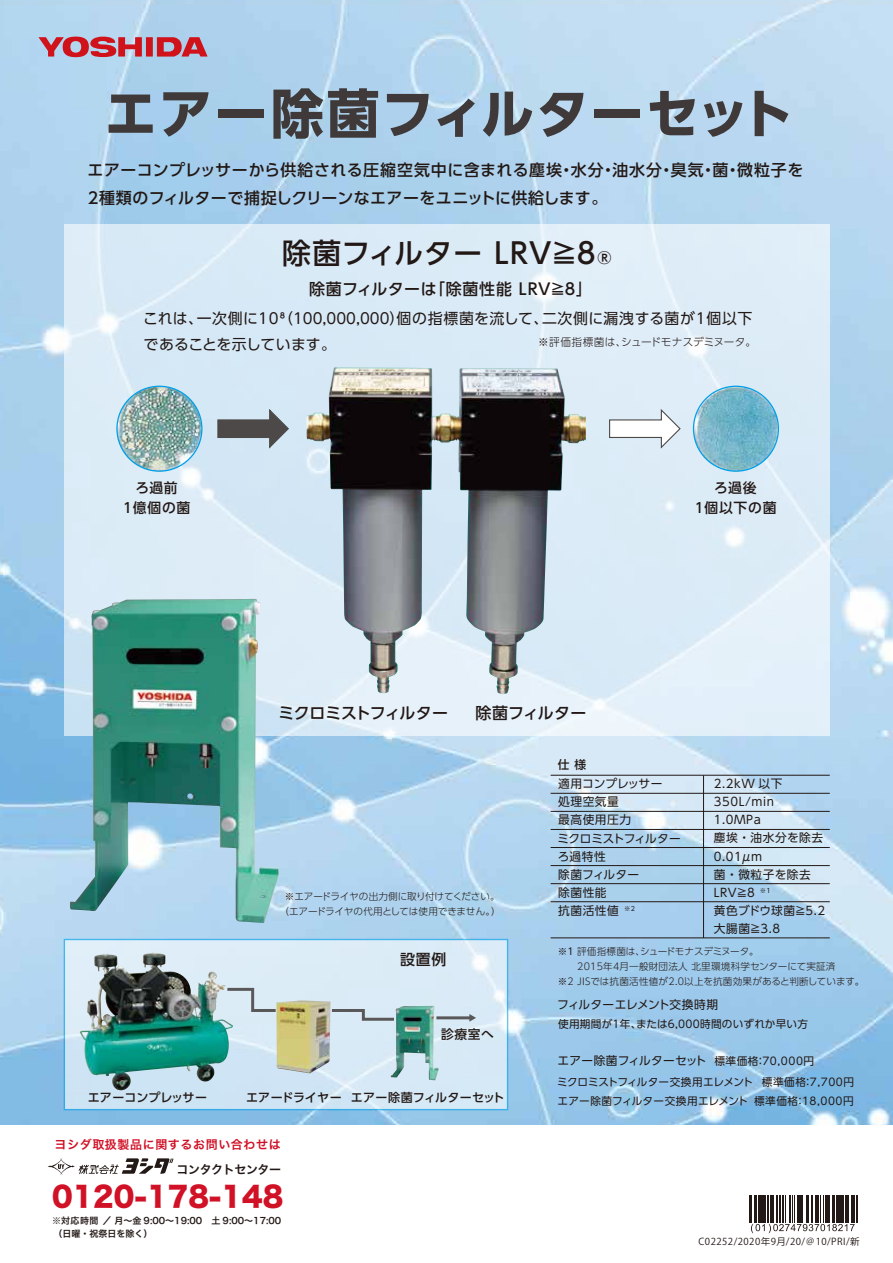
<style>
.page{position:relative;width:893px;height:1263px;background:#fff}
.page>*{position:absolute;margin:0;border:0;box-sizing:border-box;transform-origin:0 0}
.t1{font:700 53.1px "UD Shin Go Pr 6 N";letter-spacing:.03em;color:#3f3a39}
.t2{font:500 28.65px "UD Shin Go Pr 6 N";letter-spacing:.025em;color:#221815}
.t3{font:27.75px "Hira Kaku Std N W8";color:#d01126;scale:.96 1}
.t4{font:500 15.9px/27.9px "UD Shin Go Pr 6 N";letter-spacing:.025em;color:#221815}
.t5{font:500 15.9px "UD Shin Go Pr 6 N";letter-spacing:.045em;color:#221815}
.t6{font:500 15.9px "UD Shin Go Pr 6 N";letter-spacing:-.03em;color:#221815}
.t7{font:14.85px/26.1px "UD Shin Go Pr 6 N";letter-spacing:.02em;color:#221815}
.t8{font:500 14.85px "UD Shin Go Pr 6 N";color:#221815}
.t9{font:500 13.8px/20.2px "UD Shin Go Pr 6 N";letter-spacing:.05em;color:#221815;text-align:center}
.t10{font:500 12.75px "UD Shin Go Pr 6 N";color:#221815}
.t11{font:500 12px "UD Shin Go Pr 6 N";letter-spacing:.015em;color:#221815}
.t12{font:12px "Hira Kaku Std N W6";letter-spacing:.05em;color:#d01126}
.t13{font:12px "Hira Kaku Std N W6";letter-spacing:-.035em;color:#221815}
.t14{font:11.7px/18px "UD Shin Go Pr 6 N";letter-spacing:.035em;color:#221815}
.t15{font:11.7px "UD Shin Go Pr 6 N";letter-spacing:-.02em;color:#221815}
.t16{font:500 11.7px "UD Shin Go Pr 6 N";color:#221815}
.t17{font:10.65px/19px "UD Shin Go Pr 6 N";letter-spacing:.025em;color:#221815}
.t18{font:300 10.65px "UD Shin Go Pr 6 N";letter-spacing:.01em;color:#221815}
.t19{font:300 9.6px "UD Shin Go Pr 6 N";letter-spacing:.025em;color:#221815}
.t20{font:300 9.6px/14.9px "UD Shin Go Pr 6 N";letter-spacing:.005em;color:#221815;text-align:center}
.t21{font:9.6px "Koz Go Pro";letter-spacing:.05em;color:#221815}
.t22{font:300 9.6px "UD Shin Go Pr 6 N";letter-spacing:-.015em;color:#221815}
.t23{font:9px/13.4px "Hira Kaku Std N W6";color:#221815}
.s1{font-size:15.9px}
.s2{font-weight:400}
.s3{font-size:10.65px}
</style>
<div class="page">
<img style="left:0;top:0;width:893px;height:1125px">
<svg style="left:64px;top:939px;width:444px;height:171px;background:#b7d6e0"></svg>
<div style="left:64px;top:224px;width:766px;height:511px;background:#dcecf7"></div>
<img style="left:70px;top:599px;width:209px;height:324px">
<img style="left:391px;top:1006px;width:48px;height:74px">
<div style="left:146px;top:37px;width:7px;height:20px;background:#d0121b"></div>
<svg style="left:39px;top:37px;width:103px;height:20px;background:#c46372"></svg>
<svg style="left:157px;top:37px;width:51px;height:20px"></svg>
<svg style="left:217px;top:408px;width:72px;height:41px"></svg>
<svg style="left:609px;top:409px;width:72px;height:40px"></svg>
<img style="left:94px;top:952px;width:59px;height:65px">
<img style="left:276px;top:1000px;width:54px;height:73px">
<svg style="left:224px;top:986px;width:55px;height:27px"></svg>
<svg style="left:329px;top:1007px;width:68px;height:15px"></svg>
<hr style="left:436px;top:1016px;width:34px;height:3px;background:#595757">
<svg style="left:469px;top:1014px;width:7px;height:8px"></svg>
<hr style="left:551px;top:775px;width:279px;height:1px;background:#221815">
<hr style="left:551px;top:793px;width:279px;height:1px;background:#221815">
<hr style="left:551px;top:811px;width:279px;height:1px;background:#221815">
<hr style="left:551px;top:829px;width:279px;height:1px;background:#221815">
<hr style="left:551px;top:847px;width:279px;height:1px;background:#221815">
<hr style="left:551px;top:865px;width:279px;height:1px;background:#221815">
<hr style="left:551px;top:883px;width:279px;height:1px;background:#221815">
<hr style="left:551px;top:901px;width:279px;height:1px;background:#221815">
<hr style="left:551px;top:937px;width:279px;height:1px;background:#221815">
<hr style="left:703px;top:775px;width:1px;height:163px;background:#221815">
<img style="left:117px;top:386px;width:85px;height:85px;border-radius:42px">
<img style="left:693px;top:386px;width:85px;height:85px;border-radius:42px">
<img style="left:306px;top:368px;width:257px;height:326px">
<hr style="left:749px;top:1195px;width:2px;height:27px;background:#221815">
<hr style="left:856px;top:1195px;width:2px;height:27px;background:#221815">
<svg style="left:751px;top:1195px;width:104px;height:38px"></svg>
<svg style="left:48px;top:1158px;width:126px;height:17px"></svg>
<h1 class="t1" style="left:104px;top:70px;width:690px">エアー除菌フィルターセット</h1>
<h3 class="t4" style="left:88px;top:155px;width:717px">エアーコンプレッサーから供給される圧縮空気中に含まれる塵埃・水分・油水分・臭気・菌・微粒子を<br>2種類のフィルターで捕捉しクリーンなエアーをユニットに供給します。</h3>
<h2 class="t2" style="left:282px;top:230px;width:331px">除菌フィルター LRV≧8<span class="s1">®</span></h2>
<h3 class="t5" style="left:309px;top:276px;width:284px">除菌フィルターは「除菌性能 LRV≧8」</h3>
<p class="t7" style="left:143px;top:305px;width:611px">これは、一次側に10⁸（100,000,000）個の指標菌を流して、二次側に漏洩する菌が1個以下であることを示しています。</p>
<p class="t18" style="left:538px;top:333px;width:220px">※評価指標菌は、シュードモナスデミヌータ。</p>
<p class="t9" style="left:123px;top:477px;width:69px">ろ過前<br>1億個の菌</p>
<p class="t9" style="left:695px;top:477px;width:83px">ろ過後<br>1個以下の菌</p>
<h3 class="t6" style="left:279px;top:700px;width:171px">ミクロミストフィルター</h3>
<h3 class="t4" style="left:475px;top:698px;width:112px">除菌フィルター</h3>
<p class="t20" style="left:280px;top:888px;width:223px">※エアードライヤの出力側に取り付けてください。（エアードライヤの代用としては使用できません。）</p>
<p class="t8" style="left:400px;top:947px;width:48px">設置例</p>
<p class="t10" style="left:441px;top:1023px;width:54px">診療室へ</p>
<p class="t11" style="left:88px;top:1087px;width:121px">エアーコンプレッサー</p>
<p class="t11" style="left:246px;top:1087px;width:260px">エアードライヤー エアー除菌フィルターセット</p>
<p class="t12" style="left:55px;top:1135px;width:228px">ヨシダ取扱製品に関するお問い合わせは</p>
<p class="t13" style="left:177px;top:1160px;width:106px">コンタクトセンター</p>
<h3 class="t3" style="left:52px;top:1181px;width:242px">0120-178-148</h3>
<p class="t23" style="left:52px;top:1214px;width:231px">※対応時間 ／ 月～金 9:00～19:00　土 9:00～17:00（日曜・祝祭日を除く）</p>
<p class="t16" style="left:558px;top:755px;width:30px">仕 様</p>
<p class="t14" style="left:558px;top:774px;width:125px">適用コンプレッサー<br>処理空気量<br>最高使用圧力<br>ミクロミストフィルターろ過特性<br>除菌フィルター<br>除菌性能<br>抗菌活性値 <sup>※2</sup></p>
<p class="t14" style="left:714px;top:774px;width:113px">2.2kW 以下<br>350L/min<br>1.0MPa<br>塵埃・油水分を除去<br>0.01μm<br>菌・微粒子を除去<br>LRV≧8 <sup>※1<br></sup>黄色ブドウ球菌≧5.2大腸菌≧3.8</p>
<p class="t22" style="left:558px;top:943px;width:203px"><span class="s2">※1</span> 評価指標菌は、シュードモナスデミヌータ。</p>
<p class="t19" style="left:577px;top:958px;width:260px">2015年4月一般財団法人 北里環境科学センターにて実証済</p>
<p class="t19" style="left:558px;top:973px;width:308px">※２ JISでは抗菌活性値が2.0以上を抗菌効果があると判断しています。</p>
<p class="t17" style="left:558px;top:1013px;width:251px">使用期間が1年、または6,000時間のいずれか早い方</p>
<p class="t14" style="left:558px;top:1051px;width:258px">エアー除菌フィルターセット <span class="s3">標準価格：70,000円</span></p>
<p class="t17" style="left:557px;top:1072px;width:298px">ミクロミストフィルター交換用エレメント 標準価格：7,700円エアー除菌フィルター交換用エレメント標準価格：18,000円</p>
<p class="t15" style="left:557px;top:995px;width:162px">フィルターエレメント交換時期</p>
<p class="t21" style="left:698px;top:1235px;width:163px">C02252/2020年9月/20/＠10/PRI/新</p>
</div>
